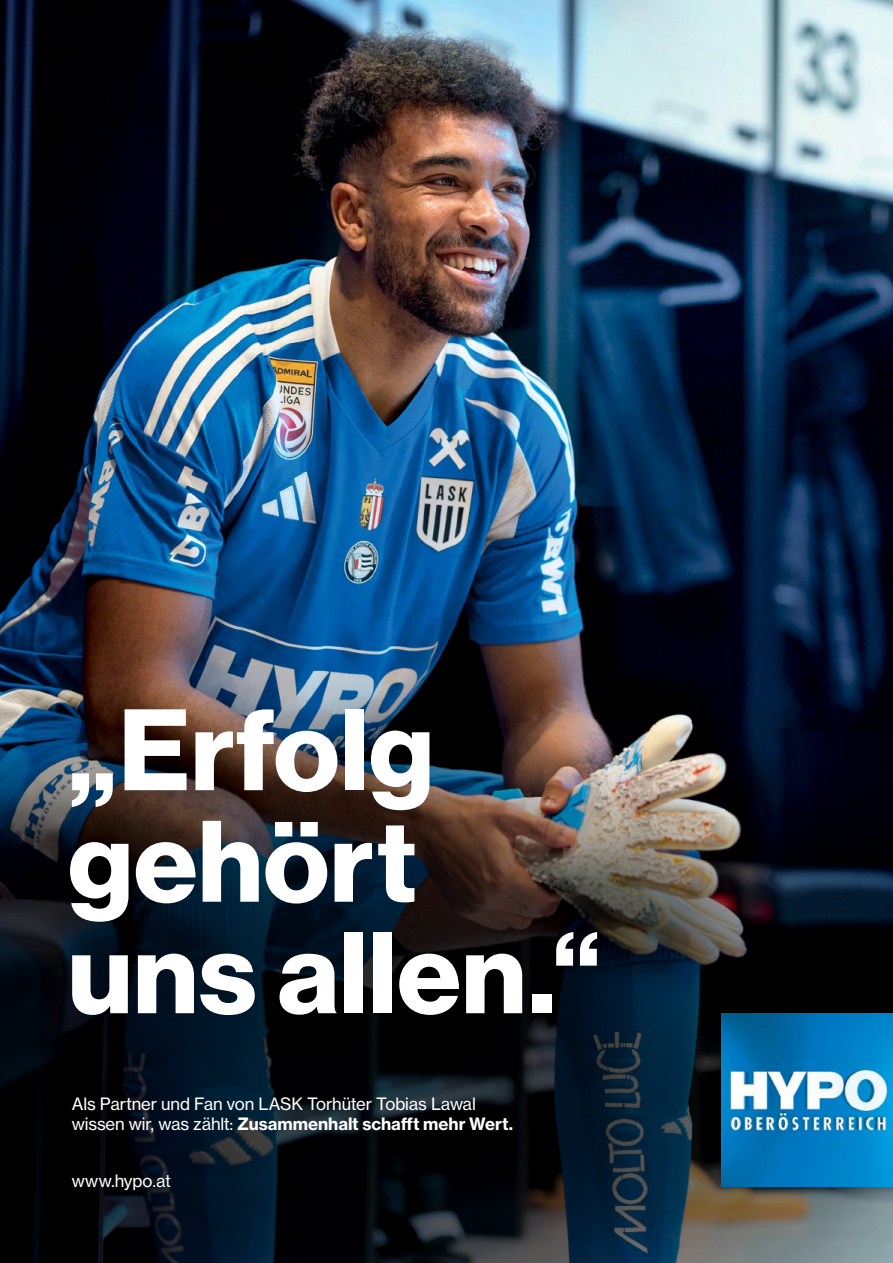
<style>
.page{position:relative;width:893px;height:1263px;background:#fff}
.page>*{position:absolute;margin:0;border:0;box-sizing:border-box;transform-origin:0 0}
.t1{font:113.1px/111.4px "N Haas Grotesk DS Pro 75 Bd";letter-spacing:.01em;color:#fff}
.t2{font:16.8px "N Haas Grotesk TX Pro 55 Rg";letter-spacing:-.01em;color:#fff}
.t3{font:16.8px "N Haas Grotesk TX Pro 75 Bd";letter-spacing:-.005em;color:#fff}
.s1{font-family:"N Haas Grotesk TX Pro 55 Rg"}
</style>
<div class="page">
<img style="left:0;top:0;width:893px;height:701px">
<svg style="left:0;top:701px;width:893px;height:562px;background:#151c23"></svg>
<div style="left:0;top:615px;width:687px;height:494px;background:#000;opacity:.55"></div>
<div style="left:712px;top:1009px;width:181px;height:187px;background:#000;opacity:.4"></div>
<img style="left:722px;top:1013px;width:171px;height:174px">
<h1 class="t1" style="left:68px;top:696px;width:534px">„Erfolg gehört uns allen.“</h1>
<p class="t2" style="left:72px;top:1093px;width:405px">Als Partner und Fan von LASK Torhüter Tobias Lawal</p>
<p class="t3" style="left:72px;top:1113px;width:443px"><span class="s1">wissen wir, was zählt:</span> Zusammenhalt schafft mehr Wert.</p>
<p class="t2" style="left:72px;top:1170px;width:101px">www.hypo.at</p>
</div>
